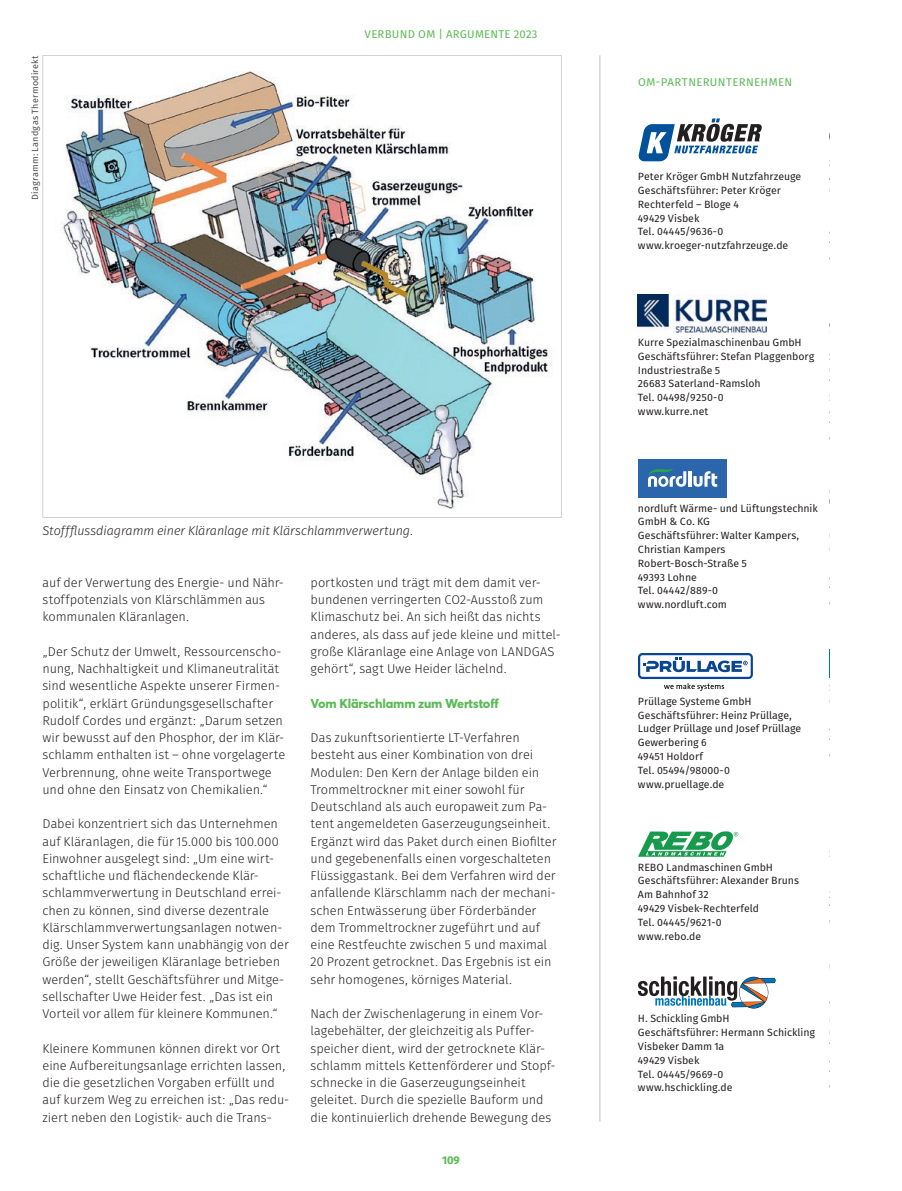
<style>
.page{position:relative;width:902px;height:1191px;background:#fff}
.page>*{position:absolute;margin:0;border:0;box-sizing:border-box;transform-origin:0 0}
.t1{font:12.75px/17.2px "Fira Sans OT Light";letter-spacing:-.005em;color:#231f20}
.t2{font:italic 12.75px "Fira Sans OT Light";letter-spacing:-.01em;color:#231f20}
.t3{font:800 12.75px "Averta";letter-spacing:-.01em;color:#5abb56}
.t4{font:11.25px "Fira Sans OT";letter-spacing:.02em;color:#5bbb54}
.t5{font:11.25px "Fira Sans OT";letter-spacing:.035em;color:#5abb56}
.t6{font:700 11.25px "Fira Sans OT";color:#5bbb54}
.t7{font:10.5px/13.8px "Fira Sans OT";letter-spacing:.005em;color:#231f20}
.t8{font:9px "Fira Sans OT";letter-spacing:.02em;color:#231f20}
</style>
<div class="page">
<hr style="left:599px;top:55px;width:1px;height:1066px;background:#bcbdc0">
<img style="left:62px;top:71px;width:490px;height:438px">
<svg style="left:638px;top:118px;width:124px;height:43px"></svg>
<img style="left:638px;top:294px;width:128px;height:38px">
<div style="left:638px;top:459px;width:88px;height:39px;background:#2b65ac"></div>
<svg style="left:648px;top:469px;width:38px;height:18px"></svg>
<hr style="left:688px;top:471px;width:3px;height:16px;background:#fff">
<svg style="left:693px;top:471px;width:24px;height:16px"></svg>
<svg style="left:638px;top:653px;width:114px;height:38px"></svg>
<svg style="left:638px;top:831px;width:100px;height:25px"></svg>
<svg style="left:638px;top:976px;width:138px;height:32px"></svg>
<svg style="left:829px;top:649px;width:1px;height:28px"></svg>
<p class="t8" style="left:29px;top:200px;width:146px;rotate:-90deg">Diagramm: Landgas Thermodirekt</p>
<p class="t4" style="left:364px;top:27px;width:174px">VERBUND OM | ARGUMENTE 2023</p>
<p class="t2" style="left:43px;top:521px;width:372px">Stoffflussdiagramm einer Kläranlage mit Klärschlammverwertung.</p>
<p class="t1" style="left:43px;top:574px;width:243px">auf der Verwertung des Energie- und Nähr&shy;stoffpotenzials von Klärschlämmen aus kommunalen Kläranlagen.</p>
<p class="t1" style="left:43px;top:643px;width:244px">„Der Schutz der Umwelt, Ressourcenscho&shy;nung, Nachhaltigkeit und Klimaneutralität sind wesentliche Aspekte unserer Firmen&shy;politik“, erklärt Gründungsgesellschafter Rudolf Cordes und ergänzt: „Darum setzen wir bewusst auf den Phosphor, der im Klär&shy;schlamm enthalten ist – ohne vorgelagerte Verbrennung, ohne weite Transportwege und ohne den Einsatz von Chemikalien.“</p>
<p class="t1" style="left:43px;top:816px;width:248px">Dabei konzentriert sich das Unternehmen auf Kläranlagen, die für 15.000 bis 100.000<br>Einwohner ausgelegt sind: „Um eine wirt&shy;schaftliche und flächendeckende Klär&shy;schlammverwertung in Deutschland errei&shy;chen zu können, sind diverse dezentrale Klärschlammverwertungsanlagen notwen&shy;dig. Unser System kann unabhängig von der Größe der jeweiligen Kläranlage betrieben werden“, stellt Geschäftsführer und Mitge&shy;sellschafter Uwe Heider fest. „Das ist ein Vorteil vor allem für kleinere Kommunen.“</p>
<p class="t1" style="left:43px;top:1040px;width:248px">Kleinere Kommunen können direkt vor Ort eine Aufbereitungsanlage errichten lassen, die die gesetzlichen Vorgaben erfüllt und auf kurzem Weg zu erreichen ist: „Das redu&shy;ziert neben den Logistik- auch die Trans-</p>
<p class="t1" style="left:310px;top:574px;width:252px">portkosten und trägt mit dem damit ver&shy;bundenen verringerten CO2-Ausstoß zum Klimaschutz bei. An sich heißt das nichts anderes, als dass auf jede kleine und mittel&shy;große Kläranlage eine Anlage von LANDGAS gehört“, sagt Uwe Heider lächelnd.</p>
<p class="t3" style="left:310px;top:694px;width:190px">Vom Klärschlamm zum Wertstoff</p>
<p class="t1" style="left:310px;top:730px;width:247px">Das zukunftsorientierte LT-Verfahren besteht aus einer Kombination von drei Modulen: Den Kern der Anlage bilden ein Trommeltrockner mit einer sowohl für Deutschland als auch europaweit zum Pa&shy;tent angemeldeten Gaserzeugungseinheit.<br>Ergänzt wird das Paket durch einen Biofilter und gegebenenfalls einen vorgeschalteten Flüssiggastank. Bei dem Verfahren wird der anfallende Klärschlamm nach der mechani&shy;schen Entwässerung über Förderbänder dem Trommeltrockner zugeführt und auf eine Restfeuchte zwischen 5 und maximal 20 Prozent getrocknet. Das Ergebnis ist ein sehr homogenes, körniges Material.</p>
<p class="t1" style="left:310px;top:1006px;width:246px">Nach der Zwischenlagerung in einem Vor&shy;lagebehälter, der gleichzeitig als Puffer&shy;speicher dient, wird der getrocknete Klär&shy;schlamm mittels Kettenförderer und Stopf&shy;schnecke in die Gaserzeugungseinheit geleitet. Durch die spezielle Bauform und die kontinuierlich drehende Bewegung des</p>
<p class="t6" style="left:442px;top:1152px;width:19px">109</p>
<p class="t5" style="left:638px;top:74px;width:156px">OM-PaRTneRunTeRnehMen</p>
<p class="t7" style="left:638px;top:170px;width:165px">Peter Kröger gmbh nutzfahrzeuge geschäftsführer: Peter Kröger<br>Rechterfeld – bloge 4<br>49429 Visbek<br>Tel. 04445/9636-0 www.kroeger-nutzfahrzeuge.de</p>
<p class="t7" style="left:638px;top:336px;width:178px">Kurre spezialmaschinenbau gmbh geschäftsführer: stefan Plaggenborg industriestraße 5<br>26683 saterland-Ramsloh<br>Tel. 04498/9250-0<br>www.kurre.net</p>
<p class="t7" style="left:638px;top:502px;width:181px">nordluft Wärme- und lüftungstechnik gmbh &amp; co. Kg<br>geschäftsführer: Walter Kampers, christian Kampers<br>Robert-bosch-straße 5<br>49393 lohne<br>Tel. 04442/889-0<br>www.nordluft.com</p>
<p class="t7" style="left:638px;top:695px;width:165px">Prüllage systeme gmbh geschäftsführer: heinz Prüllage, ludger Prüllage und Josef Prüllage gewerbering 6<br>49451 holdorf<br>Tel. 05494/98000-0 www.pruellage.de</p>
<p class="t7" style="left:638px;top:860px;width:162px">RebO landmaschinen gmbh geschäftsführer: alexander bruns am bahnhof 32<br>49429 Visbek-Rechterfeld<br>Tel. 04445/9621-0<br>www.rebo.de</p>
<p class="t7" style="left:638px;top:1012px;width:178px">h. schickling gmbh<br>geschäftsführer: hermann schickling<br>Visbeker damm 1a<br>49429 Visbek<br>Tel. 04445/9669-0 www.hschickling.de</p>
</div>
